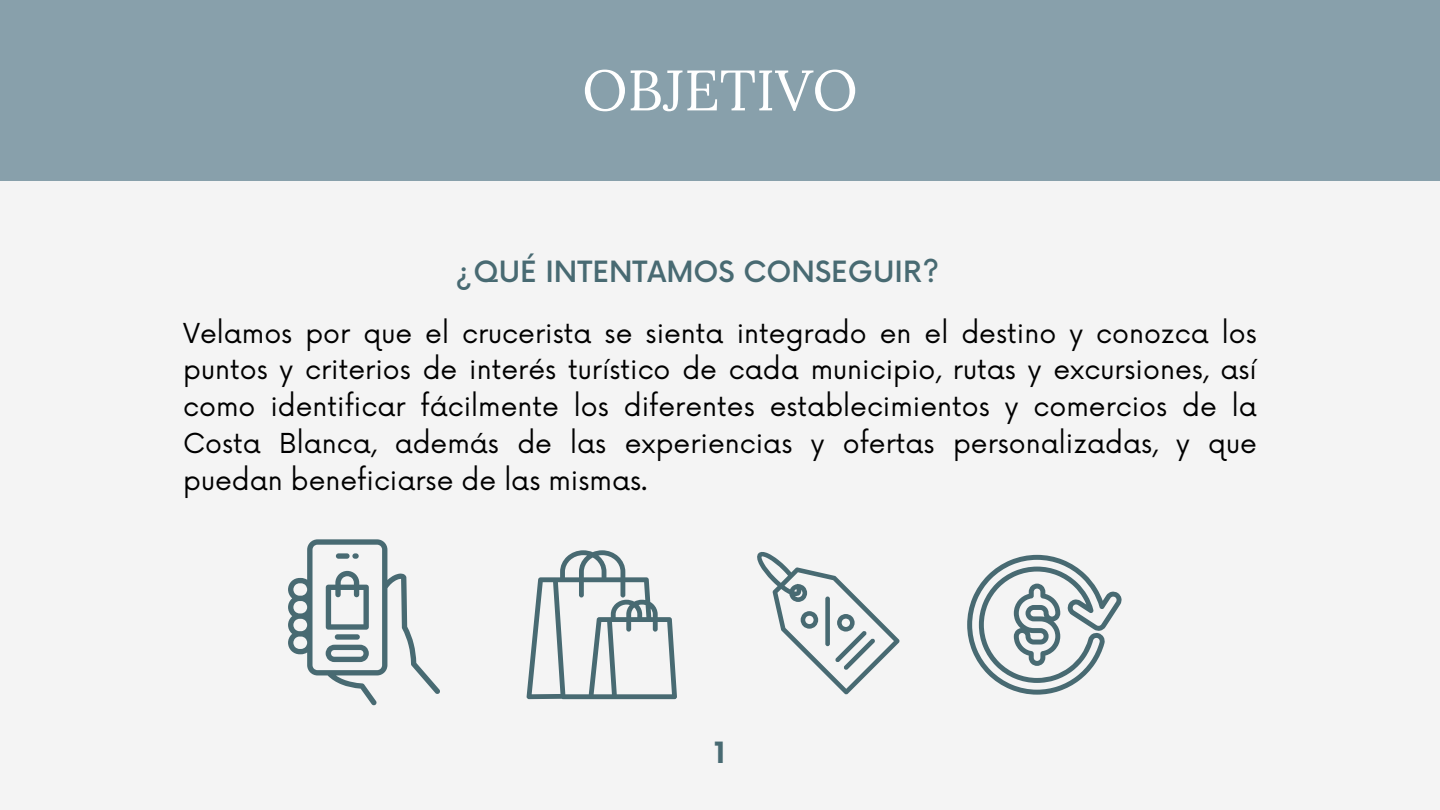
<style>
.page{position:relative;width:1440px;height:810px;background:#f4f4f4}
.page>*{position:absolute;margin:0;border:0;box-sizing:border-box;transform-origin:0 0}
.t1{font:57px "Lora";color:#fff}
.t2{font:500 28.5px "Now";color:#486a72}
.t3{font:700 28.5px "Now";color:#486a72}
.t4{font:26.8px/36.7px "Now";color:#000;text-align:justify}
</style>
<div class="page">
<div style="left:0;top:0;width:1440px;height:180px;background:#88a0ab"></div>
<svg style="left:527px;top:550px;width:150px;height:149px"></svg>
<svg style="left:967px;top:555px;width:155px;height:139px"></svg>
<svg style="left:288px;top:539px;width:152px;height:167px"></svg>
<svg style="left:757px;top:552px;width:142px;height:143px"></svg>
<h2 class="t1" style="left:582px;top:53px;width:277px">OBJETIVO</h2>
<p class="t2" style="left:456px;top:257px;width:485px">¿QUÉ INTENTAMOS CONSEGUIR?</p>
<h1 class="t4" style="left:183px;top:316px;width:1075px">Velamos por que el crucerista se sienta integrado en el destino y conozca los puntos y criterios de interés turístico de cada municipio, rutas y excursiones, así como identificar fácilmente los diferentes establecimientos y comercios de la Costa Blanca, además de las experiencias y ofertas personalizadas, y que puedan beneficiarse de las mismas.</h1>
<p class="t3" style="left:714px;top:737px;width:13px">1</p>
</div>
